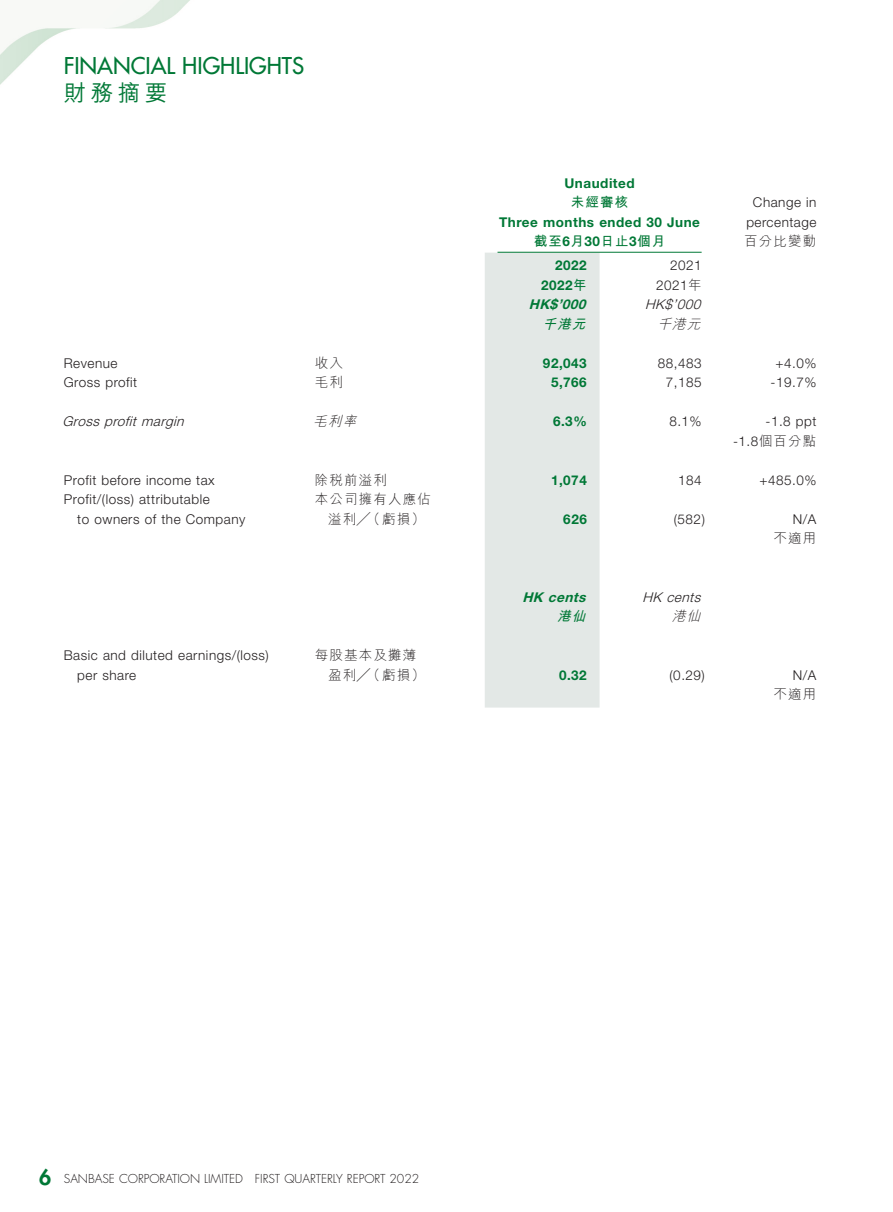
<style>
.page{position:relative;width:893px;height:1212px;background:#fff}
.page>*{position:absolute;margin:0;border:0;box-sizing:border-box;transform-origin:0 0}
.t1{font:500 22.5px "Futura Std";color:#007836}
.t2{font:500 22.5px "M Hei HK";color:#007836}
.t3{font:800 21px "Futura Std";color:#007836}
.t4{font:300 13.5px/19.5px "Helvetica Neue LT Std";letter-spacing:.04em;color:#231f20}
.t5{font:700 13.5px "Helvetica Neue LT Std";letter-spacing:.04em;color:#007836}
.t6{font:300 13.5px/19.5px "M Hei HK";letter-spacing:.09em;color:#231f20;text-align:center}
.t7{font:italic 300 13.5px "Helvetica Neue LT Std";color:#231f20}
.t8{font:700 13.5px "M Hei HK";letter-spacing:.09em;color:#007836}
.t9{font:italic 700 13.5px "Helvetica Neue LT Std";color:#007836}
.t10{font:italic 300 13.5px "M Hei HK";color:#231f20}
.t11{font:italic 700 13.5px "M Hei HK";color:#007836}
.t12{font:300 12px "Futura Std";letter-spacing:-.005em;color:#231f20}
.s1{font-family:"Helvetica Neue LT Std"}
.s2{font-family:"M Hei HK"}
.s3{font-family:"Adobe Ming Std"}
</style>
<div class="page">
<div style="left:485px;top:253px;width:115px;height:454px;background:#e3e8e6"></div>
<hr style="left:497px;top:252px;width:205px;height:1px;background:#007836">
<h1 class="t1" style="left:64px;top:51px;width:242px">FINANCIAL HIGHLIGHTS</h1>
<h1 class="t2" style="left:64px;top:76px;width:105px">財務摘要</h1>
<p class="t5" style="left:564px;top:175px;width:72px">Unaudited</p>
<p class="t8" style="left:571px;top:193px;width:59px">未經審核</p>
<p class="t5" style="left:499px;top:214px;width:202px">Three months ended 30 June</p>
<p class="t8" style="left:534px;top:232px;width:133px">截至<span class="s1">6</span>月<span class="s1">30</span>日止<span class="s1">3</span>個月</p>
<p class="t5" style="left:555px;top:257px;width:33px">2022</p>
<p class="t4" style="left:670px;top:256px;width:33px">2021</p>
<p class="t5" style="left:541px;top:277px;width:47px">2022<span class="s2">年</span></p>
<p class="t4" style="left:656px;top:275px;width:47px">2021<span class="s2">年</span></p>
<p class="t9" style="left:529px;top:296px;width:62px">HK$’000</p>
<p class="t7" style="left:645px;top:296px;width:61px">HK$’000</p>
<p class="t11" style="left:543px;top:314px;width:49px">千港元</p>
<p class="t10" style="left:657px;top:317px;width:48px">千港元</p>
<p class="t4" style="left:746px;top:193px;width:72px;text-align:center">Change in percentage</p>
<p class="t6" style="left:744px;top:231px;width:74px">百分比變動</p>
<p class="t4" style="left:64px;top:353px;width:55px">Revenue</p>
<p class="t6" style="left:315px;top:353px;width:30px">收入</p>
<p class="t5" style="left:543px;top:355px;width:45px">92,043</p>
<p class="t4" style="left:658px;top:353px;width:45px">88,483</p>
<p class="t4" style="left:775px;top:353px;width:42px">+4.0%</p>
<p class="t4" style="left:64px;top:373px;width:75px">Gross profit</p>
<p class="t6" style="left:315px;top:372px;width:30px">毛利</p>
<p class="t5" style="left:551px;top:374px;width:37px">5,766</p>
<p class="t4" style="left:666px;top:373px;width:37px">7,185</p>
<p class="t4" style="left:771px;top:373px;width:47px">-19.7%</p>
<p class="t7" style="left:62px;top:413px;width:127px">Gross profit margin</p>
<p class="t10" style="left:313px;top:415px;width:48px">毛利率</p>
<p class="t5" style="left:553px;top:413px;width:35px">6.3%</p>
<p class="t4" style="left:669px;top:412px;width:34px">8.1%</p>
<p class="t4" style="left:733px;top:412px;width:85px;text-align:right">-1.8 ppt<br>-1.8<span class="s2">個百分點</span></p>
<p class="t4" style="left:64px;top:470px;width:152px">Profit before income tax</p>
<p class="t6" style="left:315px;top:470px;width:74px">除稅前溢利</p>
<p class="t5" style="left:551px;top:472px;width:37px">1,074</p>
<p class="t4" style="left:678px;top:470px;width:25px">184</p>
<p class="t4" style="left:759px;top:470px;width:58px">+485.0%</p>
<p class="t4" style="left:77px;top:490px;width:170px;text-indent:-14px">Profit/(loss) attributable<br>to owners of the Company</p>
<p class="t6" style="left:315px;top:489px;width:118px">本公司擁有人應佔溢利╱（虧損）</p>
<p class="t5" style="left:563px;top:511px;width:25px">626</p>
<p class="t4" style="left:674px;top:509px;width:33px">(582)</p>
<p class="t4" style="left:793px;top:509px;width:25px">N/A</p>
<p class="t6" style="left:774px;top:528px;width:44px">不適用</p>
<p class="t4" style="left:77px;top:646px;width:193px;text-indent:-14px">Basic and diluted earnings/(loss) per share</p>
<p class="t6" style="left:328px;top:645px;width:98px;text-align:left;text-indent:-14px">每股基本及攤薄盈利<span class="s3">╱</span>（虧損）</p>
<p class="t9" style="left:522px;top:589px;width:69px">HK cents</p>
<p class="t7" style="left:642px;top:589px;width:63px">HK cents</p>
<p class="t11" style="left:557px;top:607px;width:34px">港仙</p>
<p class="t10" style="left:672px;top:610px;width:33px">港仙</p>
<p class="t5" style="left:559px;top:667px;width:29px">0.32</p>
<p class="t4" style="left:669px;top:665px;width:37px">(0.29)</p>
<p class="t4" style="left:793px;top:665px;width:25px">N/A</p>
<p class="t6" style="left:774px;top:684px;width:44px">不適用</p>
<h2 class="t3" style="left:39px;top:1164px;width:14px">6</h2>
<p class="t12" style="left:64px;top:1171px;width:357px">SANBASE CORPORATION LIMITED FIRST QUARTERLY REPORT 2022</p>
</div>
